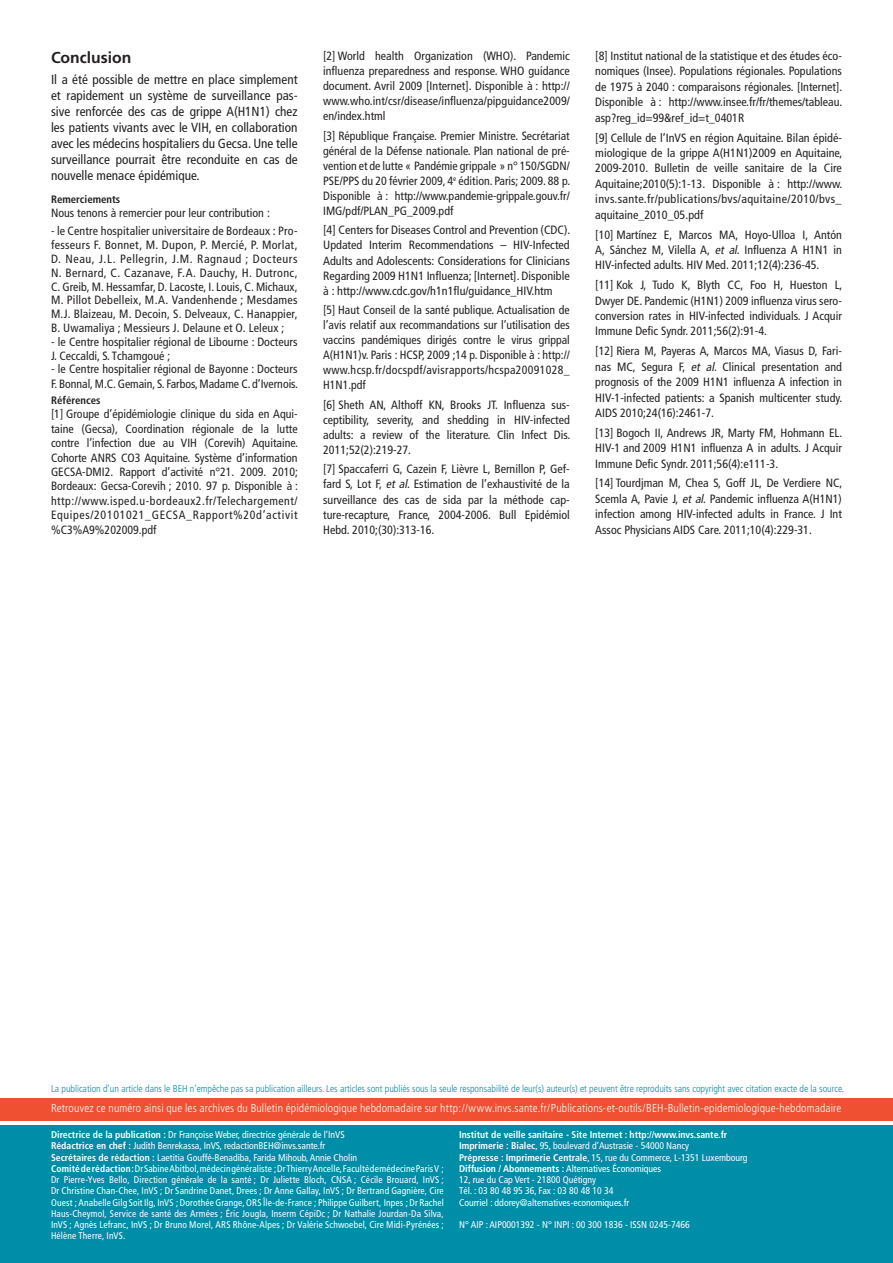
<style>
.page{position:relative;width:893px;height:1263px;background:#fff}
.page>*{position:absolute;margin:0;border:0;box-sizing:border-box;transform-origin:0 0}
.ARTICLE_INTERBLACK{font:700 15.75px "Frutiger";color:#231f20}
.ARTICLE_BODY{font:condensed 13.2px/16px "Frutiger";color:#231f20;text-align:justify}
.ARTICLE_REFBODY{font:condensed 12px/15.1px "Frutiger";color:#231f20;text-align:justify}
.t1{font:300 condensed 11.55px "Frutiger";letter-spacing:.01em;color:#fff}
.ARTICLE_REFTITLE{font:700 condensed 10.8px "Frutiger";color:#231f20}
.t2{font:300 condensed 9.9px "Frutiger";letter-spacing:-.005em;color:#008da8}
.t3{font:condensed 9.75px/11.2px "Frutiger";letter-spacing:.01em;color:#fff}
.s1{font-style:italic}
.s2{font-weight:700}
</style>
<div class="page">
<div style="left:0;top:1125px;width:893px;height:138px;background:#008da8"></div>
<div style="left:0;top:1098px;width:893px;height:22px;background:#ef5032"></div>
<p class="ARTICLE_INTERBLACK" style="left:51px;top:49px;width:82px">Conclusion</p>
<p class="ARTICLE_BODY" style="left:51px;top:71px;width:248px">Il a été possible de mettre en place simplement et rapidement un système de surveillance pas‑ sive renforcée des cas de grippe A(H1N1) chez les patients vivants avec le VIH, en collaboration avec les médecins hospitaliers du Gecsa. Une telle surveillance pourrait être reconduite en cas de nouvelle menace épidémique.</p>
<p class="ARTICLE_REFTITLE" style="left:51px;top:193px;width:71px">Remerciements</p>
<p class="ARTICLE_REFBODY" style="left:51px;top:206px;width:220px">Nous tenons à remercier pour leur contribution :</p>
<p class="ARTICLE_REFBODY" style="left:51px;top:224px;width:248px;line-height:13.8px">- le Centre hospitalier universitaire de Bordeaux : Pro&shy;fesseurs F. Bonnet, M. Dupon, P. Mercié, P. Morlat, D. Neau, J.L. Pellegrin, J.M. Ragnaud ; Docteurs N. Bernard, C. Cazanave, F.A. Dauchy, H. Dutronc, C. Greib, M. Hessamfar, D. Lacoste, I. Louis, C. Michaux, M. Pillot Debelleix, M.A. Vandenhende ; Mesdames M.J. Blaizeau, M. Decoin, S. Delveaux, C. Hanappier, B. Uwamaliya ; Messieurs J. Delaune et O. Leleux ;</p>
<p class="ARTICLE_REFBODY" style="left:51px;top:335px;width:248px;line-height:13.8px">- le Centre hospitalier régional de Libourne : Docteurs<br>J. Ceccaldi, S. Tchamgoué ;</p>
<p class="ARTICLE_REFBODY" style="left:51px;top:362px;width:248px;line-height:14.4px">- le Centre hospitalier régional de Bayonne : Docteurs<br>F. Bonnal, M.C. Gemain, S. Farbos, Madame C. d’Ivernois.</p>
<p class="ARTICLE_REFTITLE" style="left:51px;top:394px;width:51px">Références</p>
<p class="ARTICLE_REFBODY" style="left:51px;top:407px;width:249px;line-height:14.4px">[1] Groupe d’épidémiologie clinique du sida en Aqui‑ taine (Gecsa), Coordination régionale de la lutte contre l’infection due au VIH (Corevih) Aquitaine.<br>Cohorte ANRS CO3 Aquitaine. Système d’information GECSA‑DMI2. Rapport d’activité n°21. 2009. 2010; Bordeaux: Gecsa‑Corevih ; 2010. 97 p. Disponible à : http://www.isped.u-bordeaux2.fr/Telechargement/ Equipes/20101021_GECSA_Rapport%20d’activit %C3%A9%202009.pdf</p>
<p class="ARTICLE_REFBODY" style="left:323px;top:48px;width:248px">[2] World health Organization (WHO). Pandemic influenza preparedness and response. WHO guidance document. Avril 2009 [Internet]. Disponible à : http:// www.who.int/csr/disease/influenza/pipguidance2009/ en/index.html</p>
<p class="ARTICLE_REFBODY" style="left:323px;top:128px;width:249px">[3] République Française. Premier Ministre. Secrétariat général de la Défense nationale. Plan national de pré‑ vention et de lutte « Pandémie grippale » n° 150/SGDN/ PSE/PPS du 20 février 2009, 4<sup>e</sup> édition. Paris; 2009. 88 p.<br>Disponible à : http://www.pandemie‑grippale.gouv.fr/ IMG/pdf/PLAN_PG_2009.pdf</p>
<p class="ARTICLE_REFBODY" style="left:323px;top:223px;width:249px">[4] Centers for Diseases Control and Prevention (CDC).<br>Updated Interim Recommendations – HIV‑Infected Adults and Adolescents: Considerations for Clinicians Regarding 2009 H1N1 Influenza; [Internet]. Disponible à : http://www.cdc.gov/h1n1flu/guidance_HIV.htm</p>
<p class="ARTICLE_REFBODY" style="left:323px;top:302px;width:248px">[5] Haut Conseil de la santé publique. Actualisation de l’avis relatif aux recommandations sur l’utilisation des vaccins pandémiques dirigés contre le virus grippal A(H1N1)v. Paris : HCSP, 2009 ;14 p. Disponible à : http:// www.hcsp.fr/docspdf/avisrapports/hcspa20091028_ H1N1.pdf</p>
<p class="ARTICLE_REFBODY" style="left:323px;top:397px;width:249px">[6] Sheth AN, Althoff KN, Brooks JT. Influenza sus‑ ceptibility, severity, and shedding in HIV‑infected adults: a review of the literature. Clin Infect Dis.<br>2011;52(2):219-27.</p>
<p class="ARTICLE_REFBODY" style="left:323px;top:462px;width:248px">[7] Spaccaferri G, Cazein F, Lièvre L, Bernillon P, Gef‑ fard S, Lot F, <span class="s1">et al</span>. Estimation de l’exhaustivité de la surveillance des cas de sida par la méthode cap‑ ture‑recapture, France, 2004-2006. Bull Epidémiol Hebd. 2010;(30):313-16.</p>
<p class="ARTICLE_REFBODY" style="left:595px;top:48px;width:249px">[8] Institut national de la statistique et des études éco‑ nomiques (Insee). Populations régionales. Populations de 1975 à 2040 : comparaisons régionales. [Internet].<br>Disponible à : http://www.insee.fr/fr/themes/tableau. asp?reg_id=99&amp;ref_id=t_0401R</p>
<p class="ARTICLE_REFBODY" style="left:595px;top:130px;width:249px">[9] Cellule de l’InVS en région Aquitaine. Bilan épidé‑ miologique de la grippe A(H1N1)2009 en Aquitaine, 2009-2010. Bulletin de veille sanitaire de la Cire Aquitaine;2010(5):1-13. Disponible à : http://www. invs.sante.fr/publications/bvs/aquitaine/2010/bvs_ aquitaine_2010_05.pdf</p>
<p class="ARTICLE_REFBODY" style="left:595px;top:227px;width:248px">[10] Martínez E, Marcos MA, Hoyo‑Ulloa I, Antón A, Sánchez M, Vilella A, <span class="s1">et al</span>. Influenza A H1N1 in HIV‑infected adults. HIV Med. 2011;12(4):236-45.</p>
<p class="ARTICLE_REFBODY" style="left:595px;top:277px;width:249px">[11] Kok J, Tudo K, Blyth CC, Foo H, Hueston L, Dwyer DE. Pandemic (H1N1) 2009 influenza virus sero‑ conversion rates in HIV‑infected individuals. J Acquir Immune Defic Syndr. 2011;56(2):91-4.</p>
<p class="ARTICLE_REFBODY" style="left:595px;top:343px;width:249px">[12] Riera M, Payeras A, Marcos MA, Viasus D, Fari‑ nas MC, Segura F, <span class="s1">et al</span>. Clinical presentation and prognosis of the 2009 H1N1 influenza A infection in HIV‑1-infected patients: a Spanish multicenter study.<br>AIDS 2010;24(16):2461-7.</p>
<p class="ARTICLE_REFBODY" style="left:595px;top:425px;width:249px">[13] Bogoch II, Andrews JR, Marty FM, Hohmann EL.<br>HIV-1 and 2009 H1N1 influenza A in adults. J Acquir Immune Defic Syndr. 2011;56(4):e111-3.</p>
<p class="ARTICLE_REFBODY" style="left:595px;top:475px;width:249px">[14] Tourdjman M, Chea S, Goff JL, De Verdiere NC, Scemla A, Pavie J, <span class="s1">et al</span>. Pandemic influenza A(H1N1) infection among HIV‑infected adults in France. J Int Assoc Physicians AIDS Care. 2011;10(4):229-31.</p>
<p class="t2" style="left:51px;top:1083px;width:795px">La publication d’un article dans le BEH n’empêche pas sa publication ailleurs. Les articles sont publiés sous la seule responsabilité de leur(s) auteur(s) et peuvent être reproduits sans copyright avec citation exacte de la source.</p>
<p class="t3" style="left:51px;top:1129px;width:394px"><span class="s2">Directrice de la publication :</span> Dr Françoise Weber, directrice générale de l’InVS<br><span class="s2">Rédactrice en chef :</span> Judith Benrekassa, InVS, redactionBEH@invs.sante.fr<br><span class="s2">Secrétaires de rédaction :</span> Laetitia Gouffé-Benadiba, Farida Mihoub, Annie Cholin<br><span class="s2">Comité de rédaction :</span> Dr Sabine Abitbol, médecin généraliste ; Dr Thierry Ancelle, Faculté de médecine Paris V ; Dr Pierre-Yves Bello, Direction générale de la santé ; Dr Juliette Bloch, CNSA ; Cécile Brouard, InVS ; Dr Christine Chan-Chee, InVS ; Dr Sandrine Danet, Drees ; Dr Anne Gallay, InVS ; Dr Bertrand Gagnière, Cire Ouest ; Anabelle Gilg Soit Ilg, InVS ; Dorothée Grange, ORS Île‑de‑France ; Philippe Guilbert, Inpes ; Dr Rachel Haus‑Cheymol, Service de santé des Armées ; Éric Jougla, Inserm CépiDc ; Dr Nathalie Jourdan-Da Silva, InVS ; Agnès Lefranc, InVS ; Dr Bruno Morel, ARS Rhône-Alpes ; Dr Valérie Schwoebel, Cire Midi‑Pyrénées ; Hélène Therre, InVS.</p>
<p class="t3" style="left:459px;top:1129px;width:290px"><span class="s2">Institut de veille sanitaire - Site Internet : http://www.invs.sante.fr Imprimerie : Bialec</span>, 95, boulevard d’Austrasie - 54000 Nancy<br><span class="s2">Prépresse : Imprimerie Centrale</span>, 15, rue du Commerce, L-1351 Luxembourg <span class="s2">Diffusion / Abonnements :</span> Alternatives Économiques<br>12, rue du Cap Vert - 21800 Quétigny<br>Tél. : 03 80 48 95 36, Fax : 03 80 48 10 34<br>Courriel : ddorey@alternatives-economiques.fr</p>
<p class="t1" style="left:51px;top:1102px;width:792px">Retrouvez ce numéro ainsi que les archives du Bulletin épidémiologique hebdomadaire sur http://www.invs.sante.fr/Publications-et-outils/BEH-Bulletin-epidemiologique-hebdomadaire</p>
<p class="t3" style="left:459px;top:1219px;width:232px">N° AIP : AIP0001392 - N° INPI : 00 300 1836 - ISSN 0245-7466</p>
</div>
